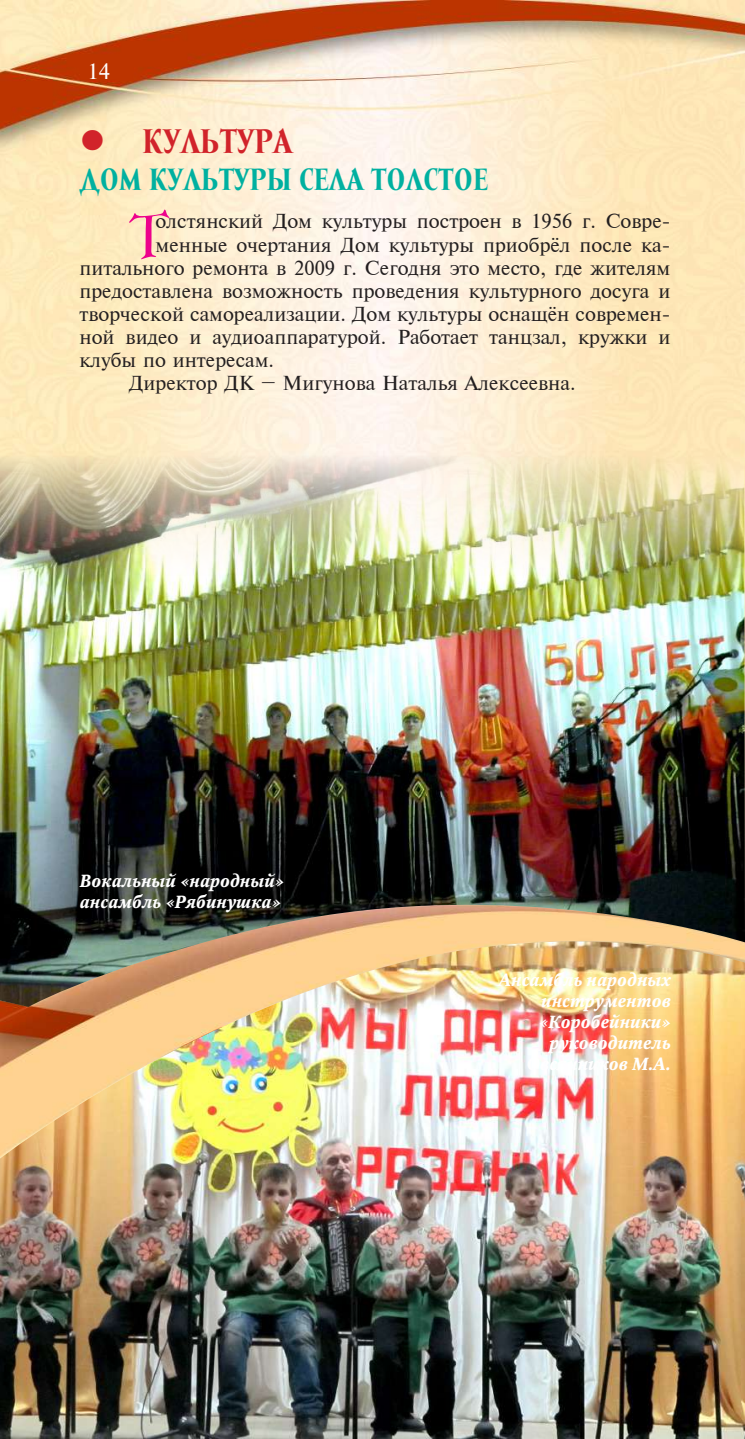
<style>
.page{position:relative;width:745px;height:1439px;background:#fff}
.page>*{position:absolute;margin:0;border:0;box-sizing:border-box;transform-origin:0 0}
.t1{font:50.57px "Arlekino";color:#ed028c}
.t2{font:700 35px "Mramor Medium Pro";color:#d1232a}
.t3{font:700 31.5px "Mramor Medium Pro";color:#00b0a0}
.t4{font:21px "Newton C";color:#fff}
.t5{font:19.25px "Newton C";color:#231f20}
.t6{font:italic 700 17.5px/21px "Octava";color:#fff;text-align:right}
</style>
<div class="page">
<img style="left:0;top:0;width:744px;height:1439px">
<img style="left:0;top:1007px;width:744px;height:151px">
<img style="left:0;top:421px;width:744px;height:586px">
<svg style="left:82px;top:130px;width:21px;height:20px"></svg>
<p class="t4" style="left:87px;top:59px;width:24px">14</p>
<h2 class="t2" style="left:106px;top:121px;width:188px">z КУЛЬТУРА</h2>
<h3 class="t3" style="left:79px;top:162px;width:410px">ДОМ КУЛЬТУРЫ СЕЛА ТОЛСТОЕ</h3>
<h1 class="t1" style="left:128px;top:204px;width:29px">Т</h1>
<p class="t5" style="left:155px;top:210px;width:516px">олстянский Дом культуры построен в 1956 г. Совре-</p>
<p class="t5" style="left:155px;top:233px;width:516px">менные очертания Дом культуры приобрёл после ка-</p>
<p class="t5" style="left:79px;top:256px;width:592px">питального ремонта в 2009 г. Сегодня это место, где жителям</p>
<p class="t5" style="left:79px;top:280px;width:592px">предоставлена возможность проведения культурного досуга и</p>
<p class="t5" style="left:79px;top:303px;width:592px">творческой самореализации. Дом культуры оснащён современ-</p>
<p class="t5" style="left:79px;top:326px;width:592px">ной видео и аудиоаппаратурой. Работает танцзал, кружки и</p>
<p class="t5" style="left:79px;top:349px;width:196px">клубы по интересам.</p>
<p class="t5" style="left:129px;top:372px;width:447px">Директор ДК – Мигунова Наталья Алексеевна.</p>
<p class="t6" style="left:79px;top:870px;width:206px;text-align:left">Вокальный «народный» ансамбль «Рябинушка»</p>
<p class="t6" style="left:498px;top:970px;width:174px">Ансамбль народных инструментов «Коробейники» руководитель<br>Овсянников М.А.</p>
</div>
